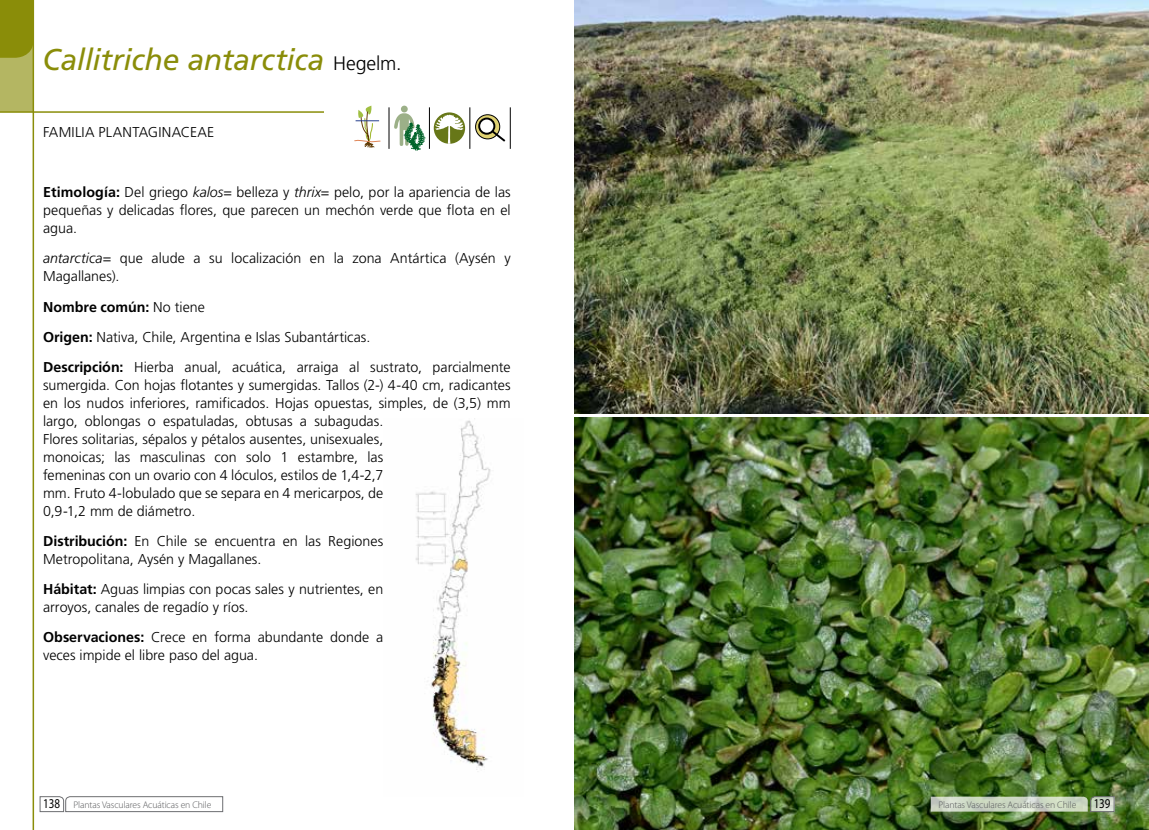
<style>
.page{position:relative;width:1149px;height:830px;background:#fff}
.page>*{position:absolute;margin:0;border:0;box-sizing:border-box;transform-origin:0 0}
.t1{font:italic 30px "Frutiger LT Std";letter-spacing:-.01em;color:#8a8d09}
.t2{font:300 14.25px/18px "Frutiger LT Std";color:#000}
.t3{font:13.5px "Myriad Pro";color:#000;scale:.81 1}
.t4{font:300 9.75px "Myriad Pro";letter-spacing:-.01em;color:#58595b}
.s1{font-weight:300;font-style:normal;font-size:19.5px;color:#000}
.s2{font-weight:700}
.s3{font-style:italic}
.s4{font-weight:400;font-size:13.5px;color:#000}
</style>
<div class="page">
<svg style="left:40px;top:796px;width:183px;height:15px"></svg>
<div style="left:0;top:0;width:34px;height:112px;background:#b4b662"></div>
<hr style="left:33px;top:0;width:1px;height:829px;background:#8a8d09">
<hr style="left:0;top:111px;width:510px;height:2px;background:#8a8d09">
<div style="left:0;top:0;width:33px;height:58px;background:#8a8d09"></div>
<img style="left:415px;top:418px;width:76px;height:352px">
<img style="left:574px;top:417px;width:574px;height:412px">
<svg style="left:930px;top:795px;width:184px;height:16px;background:#bbc9b0"></svg>
<div style="left:324px;top:105px;width:194px;height:50px;background:#fff"></div>
<hr style="left:469px;top:107px;width:1px;height:42px;background:#000">
<hr style="left:388px;top:107px;width:1px;height:42px;background:#000">
<hr style="left:429px;top:107px;width:1px;height:42px;background:#000">
<hr style="left:509px;top:107px;width:1px;height:42px;background:#000">
<svg style="left:475px;top:115px;width:24px;height:24px"></svg>
<div style="left:475px;top:114px;width:25px;height:25px;border:1px solid #000;border-radius:50%"></div>
<div style="left:479px;top:118px;width:15px;height:16px;background:#fff;border-radius:50%"></div>
<div style="left:478px;top:117px;width:17px;height:18px;border:2px solid #000;border-radius:50%"></div>
<svg style="left:489px;top:128px;width:17px;height:14px"></svg>
<svg style="left:394px;top:106px;width:31px;height:45px"></svg>
<svg style="left:433px;top:112px;width:32px;height:32px"></svg>
<svg style="left:435px;top:114px;width:28px;height:30px"></svg>
<img style="left:574px;top:0;width:574px;height:413px">
<svg style="left:354px;top:106px;width:27px;height:42px"></svg>
<h1 class="t1" style="left:43px;top:42px;width:360px">Callitriche antarctica <span class="s1">Hegelm.</span></h1>
<p class="t2" style="left:43px;top:123px;width:173px">FAMILIA PLANTAGINACEAE</p>
<p class="t2" style="left:43px;top:183px;width:469px;text-align:justify"><span class="s2">Etimología:</span> Del griego <span class="s3">kalos</span>= belleza y <span class="s3">thrix</span>= pelo, por la apariencia de las pequeñas y delicadas flores, que parecen un mechón verde que flota en el agua.</p>
<p class="t2" style="left:43px;top:249px;width:469px"><span class="s3">antarctica</span>= que alude a su localización en la zona Antártica (Aysén y<br>Magallanes).</p>
<p class="t2" style="left:43px;top:291px;width:469px;line-height:30px"><span class="s2">Nombre común:</span> No tiene<br><span class="s2">Origen:</span> Nativa, Chile, Argentina e Islas Subantárticas.<br><span class="s2">Descripción:</span> Hierba anual, acuática, arraiga al sustrato, parcialmente</p>
<p class="t2" style="left:43px;top:375px;width:469px">sumergida. Con hojas flotantes y sumergidas. Tallos (2-) 4-40 cm, radicantes en los nudos inferiores, ramificados. Hojas opuestas, simples, de (3,5) mm largo, oblongas o espatuladas, obtusas a subagudas.<br>Flores solitarias, sépalos y pétalos ausentes, unisexuales,<br>monoicas; las masculinas con solo 1 estambre, las<br>femeninas con un ovario con 4 lóculos, estilos de 1,4-2,7<br>mm. Fruto 4-lobulado que se separa en 4 mericarpos, de<br>0,9-1,2 mm de diámetro.</p>
<p class="t2" style="left:43px;top:531px;width:341px"><span class="s2">Distribución:</span> En Chile se encuentra en las Regiones<br>Metropolitana, Aysén y Magallanes.</p>
<p class="t2" style="left:43px;top:579px;width:341px"><span class="s2">Hábitat:</span> Aguas limpias con pocas sales y nutrientes, en arroyos, canales de regadío y ríos.</p>
<p class="t2" style="left:43px;top:627px;width:341px"><span class="s2">Observaciones:</span> Crece en forma abundante donde a veces impide el libre paso del agua.</p>
<p class="t4" style="left:43px;top:798px;width:170px"><span class="s4">138</span> Plantas Vasculares Acuáticas en Chile</p>
<p class="t4" style="left:938px;top:798px;width:139px">Plantas Vasculares Acuáticas en Chile</p>
<p class="t3" style="left:1093px;top:796px;width:22px">139</p>
</div>
